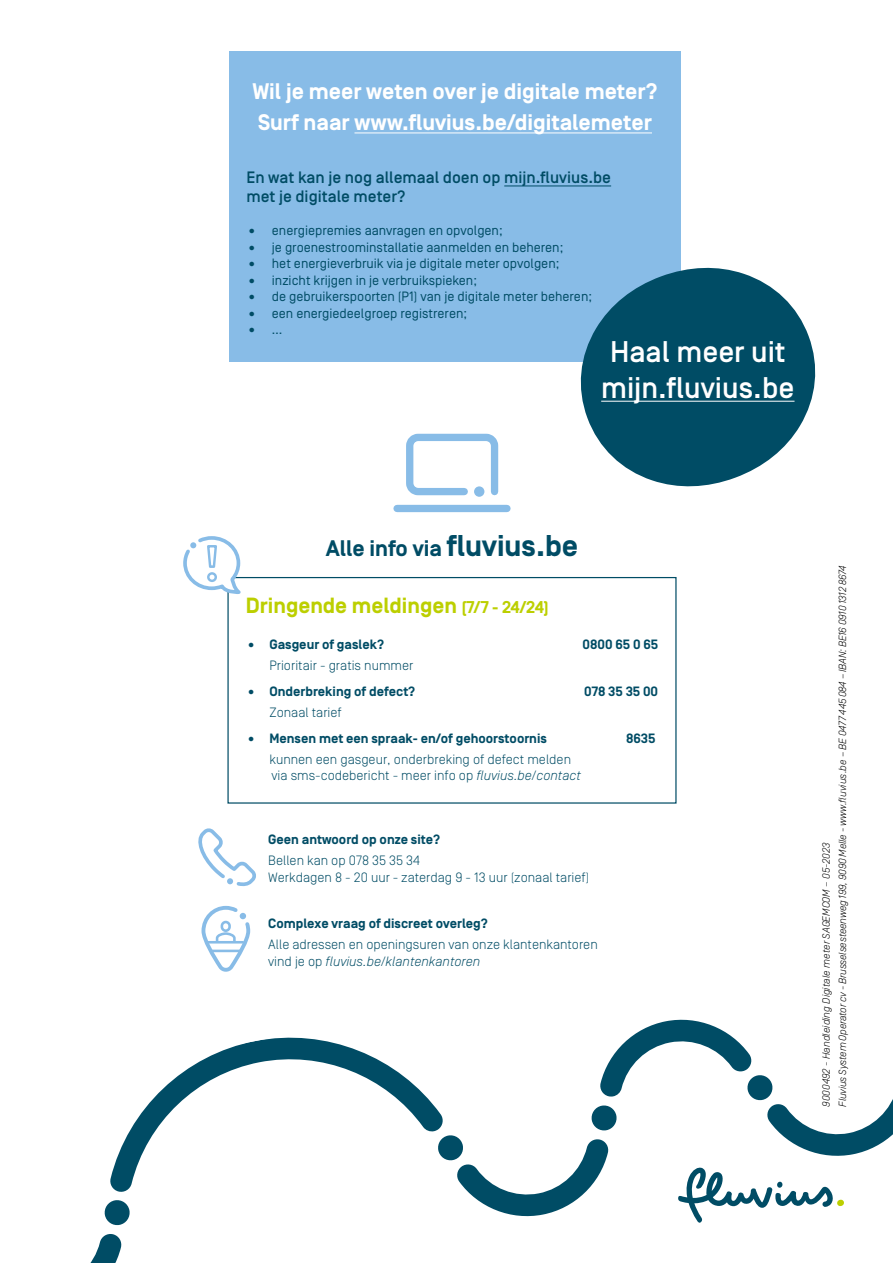
<style>
.page{position:relative;width:893px;height:1263px;background:#fff}
.page>*{position:absolute;margin:0;border:0;box-sizing:border-box;transform-origin:0 0}
.t1{font:500 29.85px/36px "Simplon Norm";color:#fff}
.t2{font:700 22.5px/31px "Simplon Norm";color:#fff}
.t3{font:700 22.5px "Simplon Norm";color:#004c65}
.t4{font:700 21.9px "Simplon Norm";color:#bccf00}
.t5{font:500 16.5px/19.5px "Simplon Norm";color:#004c65}
.t6{font:300 13.5px/16.5px "Simplon Norm";color:#004c65}
.t7{font:13.5px "Simplon Norm";color:#004c65}
.t8{font:700 13.5px "Simplon Norm";color:#004c65}
.t9{font:italic 300 10.5px/16.2px "Simplon Norm";letter-spacing:-.02em;color:#000}
.s1{font-size:30px}
.s2{font-size:17.1px}
.s3{font-weight:300}
.s4{font-style:italic}
</style>
<div class="page">
<div style="left:229px;top:51px;width:452px;height:310px;background:#88bce7"></div>
<svg style="left:110px;top:1037px;width:327px;height:155px"></svg>
<svg style="left:104px;top:1200px;width:26px;height:26px"></svg>
<svg style="left:90px;top:1234px;width:32px;height:29px"></svg>
<svg style="left:576px;top:267px;width:240px;height:220px;fill:#004c65"></svg>
<hr style="left:601px;top:401px;width:193px;height:1px;background:#fff">
<svg style="left:198px;top:828px;width:58px;height:58px"></svg>
<svg style="left:201px;top:905px;width:50px;height:67px"></svg>
<div style="left:221px;top:921px;width:10px;height:11px;border:3px solid #88bce7;border-radius:4px"></div>
<hr style="left:208px;top:941px;width:35px;height:2px;background:#88bce7">
<hr style="left:211px;top:950px;width:29px;height:2px;background:#88bce7">
<div style="left:227px;top:577px;width:450px;height:227px;border:1px solid #004c65"></div>
<svg style="left:183px;top:536px;width:59px;height:63px"></svg>
<div style="left:397px;top:505px;width:110px;height:7px;background:#88bce7"></div>
<svg style="left:406px;top:433px;width:93px;height:64px"></svg>
<div style="left:474px;top:486px;width:10px;height:11px;background:#88bce7;border-radius:50%"></div>
<svg style="left:437px;top:1019px;width:456px;height:204px"></svg>
<hr style="left:354px;top:133px;width:298px;height:1px;background:#fff">
<hr style="left:504px;top:186px;width:107px;height:1px;background:#004c65">
<h2 class="t2" style="left:252px;top:77px;width:407px">Wil je meer weten over je digitale meter?<br>Surf naar www.fluvius.be/digitalemeter</h2>
<p class="t5" style="left:246px;top:168px;width:366px">En wat kan je nog allemaal doen op mijn.fluvius.be met je digitale meter?</p>
<p class="t7" style="left:246px;top:224px;width:258px">• energiepremies aanvragen en opvolgen;</p>
<p class="t7" style="left:246px;top:240px;width:318px">• je groenestroominstallatie aanmelden en beheren;</p>
<p class="t7" style="left:246px;top:257px;width:314px">• het energieverbruik via je digitale meter opvolgen;</p>
<p class="t7" style="left:246px;top:273px;width:232px">• inzicht krijgen in je verbruikspieken;</p>
<p class="t7" style="left:246px;top:290px;width:347px">• de gebruikerspoorten (P1) van je digitale meter beheren;</p>
<p class="t7" style="left:246px;top:306px;width:222px">• een energiedeelgroep registreren;</p>
<p class="t7" style="left:246px;top:323px;width:38px">• …</p>
<h1 class="t1" style="left:601px;top:335px;width:195px">Haal meer uit mijn.fluvius.be</h1>
<h2 class="t3" style="left:326px;top:536px;width:254px">Alle info via <span class="s1">fluvius.be</span></h2>
<h3 class="t4" style="left:246px;top:594px;width:304px">Dringende meldingen <span class="s2">(7/7 - 24/24)</span></h3>
<p class="t8" style="left:246px;top:637px;width:140px"><span class="s3">•</span> Gasgeur of gaslek?</p>
<p class="t8" style="left:583px;top:637px;width:77px">0800 65 0 65</p>
<p class="t6" style="left:269px;top:657px;width:145px">Prioritair - gratis nummer</p>
<p class="t8" style="left:246px;top:684px;width:171px"><span class="s3">•</span> Onderbreking of defect?</p>
<p class="t8" style="left:584px;top:684px;width:75px">078 35 35 00</p>
<p class="t6" style="left:269px;top:704px;width:74px">Zonaal tarief</p>
<p class="t8" style="left:246px;top:731px;width:302px"><span class="s3">•</span> Mensen met een spraak- en/of gehoorstoornis</p>
<p class="t8" style="left:626px;top:731px;width:31px">8635</p>
<p class="t6" style="left:269px;top:751px;width:313px">kunnen een gasgeur, onderbreking of defect melden via sms-codebericht - meer info op <span class="s4">fluvius.be/contact</span></p>
<p class="t8" style="left:268px;top:832px;width:174px">Geen antwoord op onze site?</p>
<p class="t6" style="left:268px;top:852px;width:322px">Bellen kan op 078 35 35 34<br>Werkdagen 8 - 20 uur - zaterdag 9 - 13 uur (zonaal tarief)</p>
<p class="t8" style="left:268px;top:916px;width:221px">Complexe vraag of discreet overleg?</p>
<p class="t6" style="left:268px;top:936px;width:331px">Alle adressen en openingsuren van onze klantenkantoren vind je op <span class="s4">fluvius.be/klantenkantoren</span></p>
<p class="t9" style="left:818px;top:1107px;width:543px;rotate:-90deg">9000492 - Handleiding Digitale meter SAGEMCOM – 05-2023<br>Fluvius System Operator cv - Brusselsesteenweg 199, 9090 Melle - www.fluvius.be – BE 0477 445 084 – IBAN: BE16 0910 1312 8674</p>
</div>
